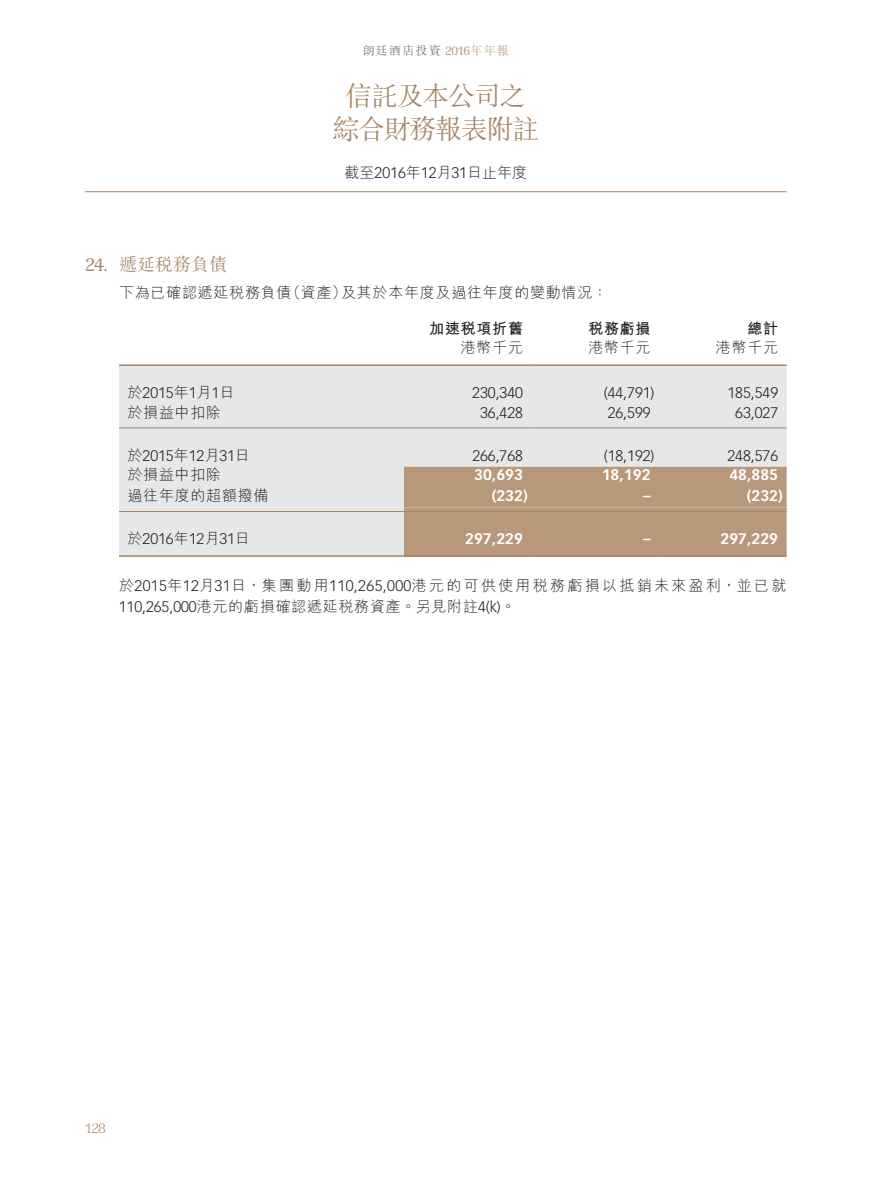
<style>
.page{position:relative;width:893px;height:1191px;background:#fff}
.page>*{position:absolute;margin:0;border:0;box-sizing:border-box;transform-origin:0 0}
.t1{font:300 27px/33px "M Sung HK";letter-spacing:-.05em;color:#a68462;text-align:center}
.t2{font:300 18px "M Sung HK";color:#a68462}
.t3{font:300 15px "Vectora LT Std";color:#231f20}
.t4{font:300 15px/21px "M Hei HK";letter-spacing:.155em;color:#231f20}
.t5{font:300 15px "M Hei HK";letter-spacing:.05em;color:#231f20}
.t6{font:700 15px "Vectora LT Std";color:#fff}
.t7{font:700 15px "M Hei HK";letter-spacing:.05em;color:#231f20}
.t8{font:300 13.5px "Versailles LT Std";color:#a68462}
.t9{font:300 12px "M Sung HK";letter-spacing:.1em;color:#6c6d70}
.s1{font-family:"Versailles LT Std";font-weight:400;color:#b7987a}
.s2{color:#b7987a}
.s3{font-family:"Vectora LT Std"}
.s4{font-family:"Versailles LT Std";font-weight:400}
.s5{font-family:"M Hei HK"}
</style>
<div class="page">
<hr style="left:85px;top:191px;width:702px;height:1px;background:#a68462">
<div style="left:119px;top:366px;width:668px;height:189px;background:#e6e7e9"></div>
<div style="left:404px;top:467px;width:383px;height:88px;background:#b7987a"></div>
<hr style="left:119px;top:364px;width:285px;height:2px;background:#a68462">
<hr style="left:404px;top:364px;width:127px;height:2px;background:#a68462">
<hr style="left:531px;top:364px;width:128px;height:2px;background:#a68462">
<hr style="left:659px;top:364px;width:128px;height:2px;background:#a68462">
<hr style="left:119px;top:427px;width:285px;height:1px;background:#a68462">
<hr style="left:404px;top:427px;width:127px;height:1px;background:#a68462">
<hr style="left:531px;top:427px;width:128px;height:1px;background:#a68462">
<hr style="left:659px;top:427px;width:128px;height:1px;background:#a68462">
<hr style="left:119px;top:511px;width:285px;height:1px;background:#a68462">
<hr style="left:404px;top:511px;width:127px;height:1px;background:#a68462">
<hr style="left:531px;top:511px;width:128px;height:1px;background:#a68462">
<hr style="left:659px;top:511px;width:128px;height:1px;background:#a68462">
<hr style="left:119px;top:555px;width:285px;height:2px;background:#a68462">
<hr style="left:404px;top:555px;width:127px;height:2px;background:#a68462">
<hr style="left:531px;top:555px;width:128px;height:2px;background:#a68462">
<hr style="left:659px;top:555px;width:128px;height:2px;background:#a68462">
<p class="t9" style="left:363px;top:42px;width:148px">朗廷酒店投資 <span class="s1">2016</span><span class="s2">年年報</span></p>
<h1 class="t1" style="left:333px;top:79px;width:208px">信託及本公司之綜合財務報表附註</h1>
<p class="t5" style="left:345px;top:161px;width:184px">截至<span class="s3">2016</span>年<span class="s3">12</span>月<span class="s3">31</span>日止年度</p>
<p class="t2" style="left:85px;top:252px;width:144px"><span class="s4">24.</span> 遞延稅務負債</p>
<p class="t5" style="left:119px;top:282px;width:490px">下為已確認遞延稅務負債（資產）及其於本年度及過往年度的變動情況：</p>
<p class="t7" style="left:429px;top:318px;width:95px">加速稅項折舊</p>
<p class="t7" style="left:588px;top:318px;width:64px">稅務虧損</p>
<p class="t7" style="left:747px;top:318px;width:32px">總計</p>
<p class="t5" style="left:461px;top:337px;width:64px">港幣千元</p>
<p class="t5" style="left:588px;top:337px;width:64px">港幣千元</p>
<p class="t5" style="left:716px;top:337px;width:64px">港幣千元</p>
<p class="t3" style="left:128px;top:384px;width:108px"><span class="s5">於</span>2015<span class="s5">年</span>1<span class="s5">月</span>1<span class="s5">日</span></p>
<p class="t3" style="left:472px;top:384px;width:52px">230,340</p>
<p class="t3" style="left:604px;top:384px;width:52px">(44,791)</p>
<p class="t3" style="left:727px;top:384px;width:52px">185,549</p>
<p class="t5" style="left:128px;top:401px;width:95px">於損益中扣除</p>
<p class="t3" style="left:480px;top:403px;width:44px">36,428</p>
<p class="t3" style="left:608px;top:403px;width:44px">26,599</p>
<p class="t3" style="left:735px;top:403px;width:44px">63,027</p>
<p class="t3" style="left:128px;top:446px;width:124px"><span class="s5">於</span>2015<span class="s5">年</span>12<span class="s5">月</span>31<span class="s5">日</span></p>
<p class="t3" style="left:472px;top:446px;width:52px">266,768</p>
<p class="t3" style="left:604px;top:446px;width:52px">(18,192)</p>
<p class="t3" style="left:727px;top:446px;width:52px">248,576</p>
<p class="t5" style="left:128px;top:464px;width:95px">於損益中扣除</p>
<p class="t6" style="left:474px;top:465px;width:50px">30,693</p>
<p class="t6" style="left:602px;top:465px;width:50px">18,192</p>
<p class="t6" style="left:729px;top:465px;width:50px">48,885</p>
<p class="t5" style="left:128px;top:485px;width:142px">過往年度的超額撥備</p>
<p class="t6" style="left:492px;top:487px;width:38px">(232)</p>
<p class="t6" style="left:643px;top:487px;width:9px">–</p>
<p class="t6" style="left:747px;top:487px;width:38px">(232)</p>
<p class="t3" style="left:128px;top:530px;width:124px"><span class="s5">於</span>2016<span class="s5">年</span>12<span class="s5">月</span>31<span class="s5">日</span></p>
<p class="t6" style="left:465px;top:530px;width:59px">297,229</p>
<p class="t6" style="left:643px;top:530px;width:9px">–</p>
<p class="t6" style="left:720px;top:530px;width:59px">297,229</p>
<p class="t4" style="left:119px;top:574px;width:669px">於<span class="s3">2015</span>年<span class="s3">12</span>月<span class="s3">31</span>日，集團動用<span class="s3">110,265,000</span>港元的可供使用稅務虧損以抵銷未來盈利，並已就<br><span class="s3">110,265,000</span>港元的虧損確認遞延稅務資產。另見附註<span class="s3">4(k)</span>。</p>
<p class="t8" style="left:85px;top:1120px;width:22px">128</p>
</div>
